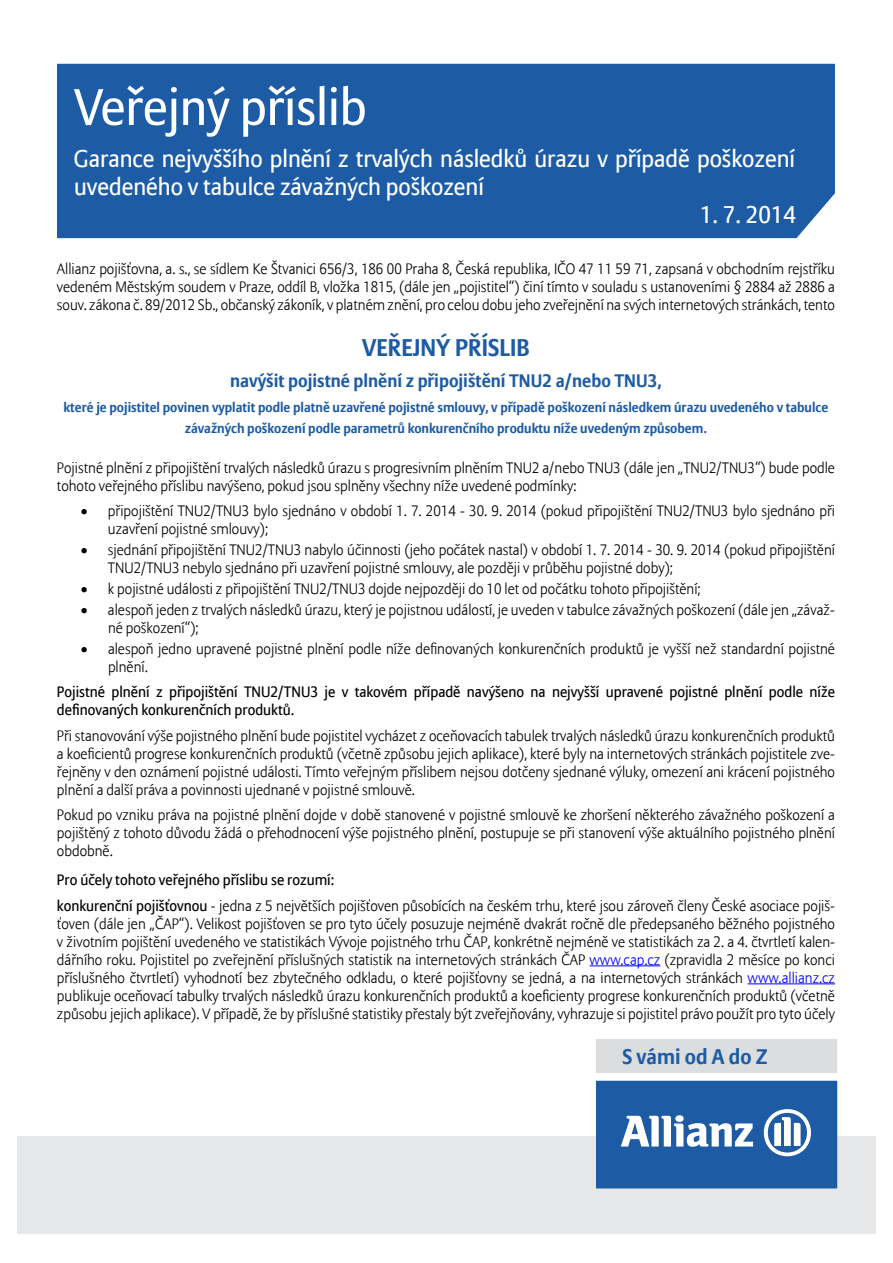
<style>
.page{position:relative;width:893px;height:1263px;background:#fff}
.page>*{position:absolute;margin:0;border:0;box-sizing:border-box;transform-origin:0 0}
.t1{font:51px "Allianz Sans";color:#fff}
.t2{font:24px/28.8px "Allianz Sans";color:#fff}
.t3{font:700 24px "Allianz Sans";color:#1d5ca5}
.t4{font:700 21px "Allianz Sans";color:#1d5ca5}
.t5{font:700 18px "Allianz Sans";color:#1d5ca5}
.t6{font:300 15px/18px "Allianz Sans";color:#000}
.t7{font:15px/18px "Allianz Sans";color:#000}
.t8{font:700 13.5px/21.6px "Allianz Sans";color:#1d5ca5;text-align:center}
.s1{font-weight:400}
.s2{color:#00f}
</style>
<div class="page">
<div style="left:17px;top:1136px;width:859px;height:97px;background:#e6e7e8"></div>
<div style="left:57px;top:64px;width:778px;height:174px;background:#1d5ca5"></div>
<div style="left:596px;top:1039px;width:241px;height:33px;background:#dcddde"></div>
<div style="left:597px;top:1081px;width:239px;height:106px;background:#1d5ca5"></div>
<svg style="left:621px;top:1115px;width:132px;height:32px"></svg>
<svg style="left:764px;top:1109px;width:47px;height:47px"></svg>
<div style="left:597px;top:1081px;width:240px;height:107px;border:1px solid #1d5ca5"></div>
<hr style="left:589px;top:965px;width:71px;height:1px;background:#00f">
<hr style="left:748px;top:983px;width:87px;height:1px;background:#00f">
<h1 class="t1" style="left:74px;top:77px;width:294px">Veřejný příslib</h1>
<h2 class="t2" style="left:74px;top:145px;width:723px">Garance nejvyššího plnění z trvalých následků úrazu v případě poškození uvedeného v tabulce závažných poškození</h2>
<h2 class="t2" style="left:700px;top:201px;width:98px">1. 7. 2014</h2>
<p class="t6" style="left:57px;top:260px;width:779px;text-align:justify">Allianz pojišťovna, a. s., se sídlem Ke Štvanici 656/3, 186 00 Praha 8, Česká republika, IČO 47 11 59 71, zapsaná v obchodním rejstříku vedeném Městským soudem v Praze, oddíl B, vložka 1815, (dále jen „pojistitel“) činí tímto v souladu s ustanoveními § 2884 až 2886 a souv. zákona č. 89/2012 Sb., občanský zákoník, v platném znění, pro celou dobu jeho zveřejnění na svých internetových stránkách, tento</p>
<h2 class="t3" style="left:362px;top:332px;width:169px">VEŘEJNÝ PŘÍSLIB</h2>
<p class="t5" style="left:230px;top:369px;width:433px">navýšit pojistné plnění z připojištění TNU2 a/nebo TNU3,</p>
<p class="t8" style="left:64px;top:397px;width:766px">které je pojistitel povinen vyplatit podle platně uzavřené pojistné smlouvy, v případě poškození následkem úrazu uvedeného v tabulce závažných poškození podle parametrů konkurenčního produktu níže uvedeným způsobem.</p>
<p class="t6" style="left:57px;top:459px;width:779px">Pojistné plnění z připojištění trvalých následků úrazu s progresivním plněním TNU2 a/nebo TNU3 (dále jen „TNU2/TNU3“) bude podle tohoto veřejného příslibu navýšeno, pokud jsou splněny všechny níže uvedené podmínky:</p>
<p class="t6" style="left:108px;top:503px;width:728px;text-indent:-27px">• připojištění TNU2/TNU3 bylo sjednáno v období 1. 7. 2014 - 30. 9. 2014 (pokud připojištění TNU2/TNU3 bylo sjednáno při uzavření pojistné smlouvy);</p>
<p class="t6" style="left:108px;top:542px;width:728px;text-indent:-27px">• sjednání připojištění TNU2/TNU3 nabylo účinnosti (jeho počátek nastal) v období 1. 7. 2014 - 30. 9. 2014 (pokud připojištění<br>TNU2/TNU3 nebylo sjednáno při uzavření pojistné smlouvy, ale později v průběhu pojistné doby);</p>
<p class="t6" style="left:81px;top:581px;width:621px">• k pojistné události z připojištění TNU2/TNU3 dojde nejpozději do 10 let od počátku tohoto připojištění;</p>
<p class="t6" style="left:108px;top:602px;width:728px;text-indent:-27px">• alespoň jeden z trvalých následků úrazu, který je pojistnou událostí, je uveden v tabulce závažných poškození (dále jen „závaž&shy;né poškození“);</p>
<p class="t6" style="left:108px;top:641px;width:728px;text-indent:-27px">• alespoň jedno upravené pojistné plnění podle níže definovaných konkurenčních produktů je vyšší než standardní pojistné plnění.</p>
<p class="t7" style="left:57px;top:684px;width:779px">Pojistné plnění z připojištění TNU2/TNU3 je v takovém případě navýšeno na nejvyšší upravené pojistné plnění podle níže definovaných konkurenčních produktů.</p>
<p class="t6" style="left:57px;top:727px;width:779px;text-align:justify">Při stanovování výše pojistného plnění bude pojistitel vycházet z oceňovacích tabulek trvalých následků úrazu konkurenčních produktů a koeficientů progrese konkurenčních produktů (včetně způsobu jejich aplikace), které byly na internetových stránkách pojistitele zve&shy;řejněny v den oznámení pojistné události. Tímto veřejným příslibem nejsou dotčeny sjednané výluky, omezení ani krácení pojistného plnění a další práva a povinnosti ujednané v pojistné smlouvě.</p>
<p class="t6" style="left:57px;top:806px;width:780px;text-align:justify">Pokud po vzniku práva na pojistné plnění dojde v době stanovené v pojistné smlouvě ke zhoršení některého závažného poškození a pojištěný z tohoto důvodu žádá o přehodnocení výše pojistného plnění, postupuje se při stanovení výše aktuálního pojistného plnění obdobně.</p>
<p class="t6" style="left:57px;top:868px;width:779px;line-height:25.2px"><span class="s1">Pro účely tohoto veřejného příslibu se rozumí:<br>konkurenční pojišťovnou</span> - jedna z 5 největších pojišťoven působících na českém trhu, které jsou zároveň členy České asociace pojiš-</p>
<p class="t6" style="left:57px;top:915px;width:780px;text-align:justify">ťoven (dále jen „ČAP“). Velikost pojišťoven se pro tyto účely posuzuje nejméně dvakrát ročně dle předepsaného běžného pojistného v životním pojištění uvedeného ve statistikách Vývoje pojistného trhu ČAP, konkrétně nejméně ve statistikách za 2. a 4. čtvrtletí kalen&shy;dářního roku. Pojistitel po zveřejnění příslušných statistik na internetových stránkách ČAP <span class="s2">www.cap.cz</span> (zpravidla 2 měsíce po konci příslušného čtvrtletí) vyhodnotí bez zbytečného odkladu, o které pojišťovny se jedná, a na internetových stránkách <span class="s2">www.allianz.cz </span>publikuje oceňovací tabulky trvalých následků úrazu konkurenčních produktů a koeficienty progrese konkurenčních produktů (včetně způsobu jejich aplikace). V případě, že by příslušné statistiky přestaly být zveřejňovány, vyhrazuje si pojistitel právo použít pro tyto účely</p>
<h3 class="t4" style="left:622px;top:1043px;width:147px">S vámi od A do Z</h3>
</div>
